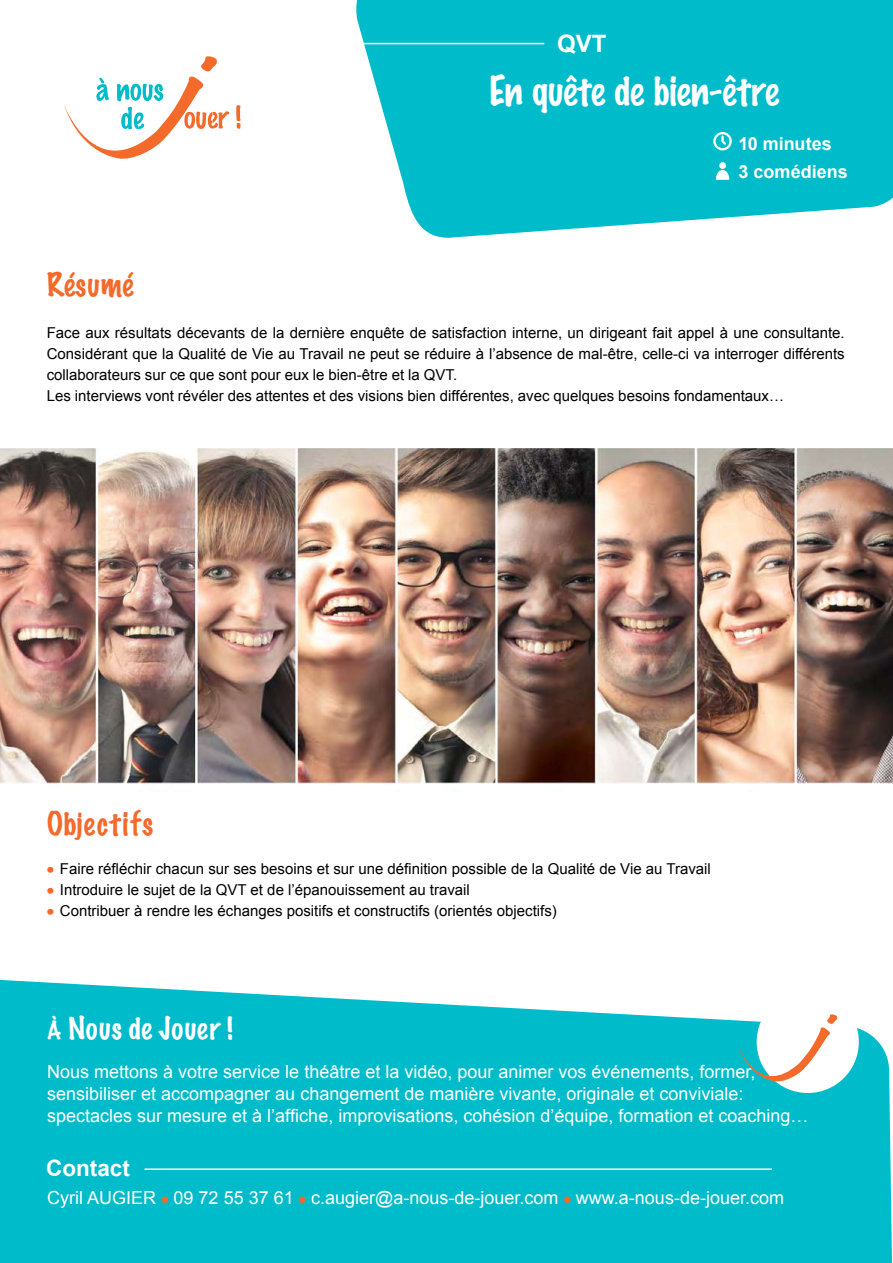
<style>
.page{position:relative;width:893px;height:1263px;background:#fff}
.page>*{position:absolute;margin:0;border:0;box-sizing:border-box;transform-origin:0 0}
.t1{font:100 37.5px "Marker Felt";letter-spacing:-.01em;color:#fff}
.t2{font:100 30px "Marker Felt";letter-spacing:.045em;color:#f36a2b}
.t3{font:100 30px "Marker Felt";letter-spacing:.025em;color:#f36a2b}
.t4{font:100 28.5px "Marker Felt";letter-spacing:.025em;color:#fff}
.t5{font:700 24px "Arial";color:#fff}
.t6{font:700 22.5px "Arial";color:#fff}
.t7{font:18px/21.6px "Arial";color:#fff}
.t8{font:700 18px/27.2px "Arial";color:#fff}
.t9{font:15px/21px "Arial";color:#000}
.s1{font-weight:700;font-size:21px;color:#f36a2b}
.s2{font-size:15px;color:#f36a2b}
</style>
<div class="page">
<svg style="left:356px;top:0;width:537px;height:238px;background:#1dc3d0"></svg>
<svg style="left:64px;top:56px;width:177px;height:103px"></svg>
<svg style="left:0;top:979px;width:892px;height:284px;background:#16c1cf"></svg>
<hr style="left:144px;top:1168px;width:628px;height:2px;background:#fff">
<div style="left:757px;top:991px;width:102px;height:102px;background:#fff;border-radius:50%"></div>
<svg style="left:738px;top:1014px;width:99px;height:86px"></svg>
<hr style="left:344px;top:43px;width:200px;height:1px;background:#fff">
<svg style="left:716px;top:162px;width:13px;height:18px"></svg>
<svg style="left:713px;top:132px;width:19px;height:18px"></svg>
<img style="left:0;top:448px;width:893px;height:336px">
<h3 class="t5" style="left:557px;top:28px;width:51px">QVT</h3>
<h1 class="t1" style="left:489px;top:61px;width:292px">En quête de bien-être</h1>
<p class="t8" style="left:738px;top:131px;width:111px">10 minutes<br>3 comédiens</p>
<h2 class="t3" style="left:47px;top:261px;width:88px">Résumé</h2>
<p class="t9" style="left:47px;top:322px;width:799px">Face aux résultats décevants de la dernière enquête de satisfaction interne, un dirigeant fait appel à une consultante.<br>Considérant que la Qualité de Vie au Travail ne peut se réduire à l’absence de mal-être, celle-ci va interroger différents collaborateurs sur ce que sont pour eux le bien-être et la QVT.<br>Les interviews vont révéler des attentes et des visions bien différentes, avec quelques besoins fondamentaux…</p>
<h2 class="t2" style="left:47px;top:800px;width:108px">Objectifs</h2>
<p class="t9" style="left:47px;top:859px;width:666px"><span class="s1">•</span> Faire réfléchir chacun sur ses besoins et sur une définition possible de la Qualité de Vie au Travail</p>
<p class="t9" style="left:47px;top:880px;width:425px"><span class="s1">•</span> Introduire le sujet de la QVT et de l’épanouissement au travail</p>
<p class="t9" style="left:47px;top:901px;width:512px"><span class="s1">•</span> Contribuer à rendre les échanges positifs et constructifs (orientés objectifs)</p>
<h3 class="t4" style="left:47px;top:1006px;width:187px">À Nous de Jouer !</h3>
<p class="t7" style="left:47px;top:1061px;width:763px">Nous mettons à votre service le théâtre et la vidéo, pour animer vos événements, former, sensibiliser et accompagner au changement de manière vivante, originale et conviviale: spectacles sur mesure et à l’affiche, improvisations, cohésion d’équipe, formation et coaching…</p>
<h3 class="t6" style="left:46px;top:1153px;width:85px">Contact</h3>
<p class="t7" style="left:47px;top:1187px;width:738px">Cyril AUGIER <span class="s2">●</span> 09 72 55 37 61 <span class="s2">●</span> c.augier@a-nous-de-jouer.com <span class="s2">●</span> www.a-nous-de-jouer.com</p>
</div>
